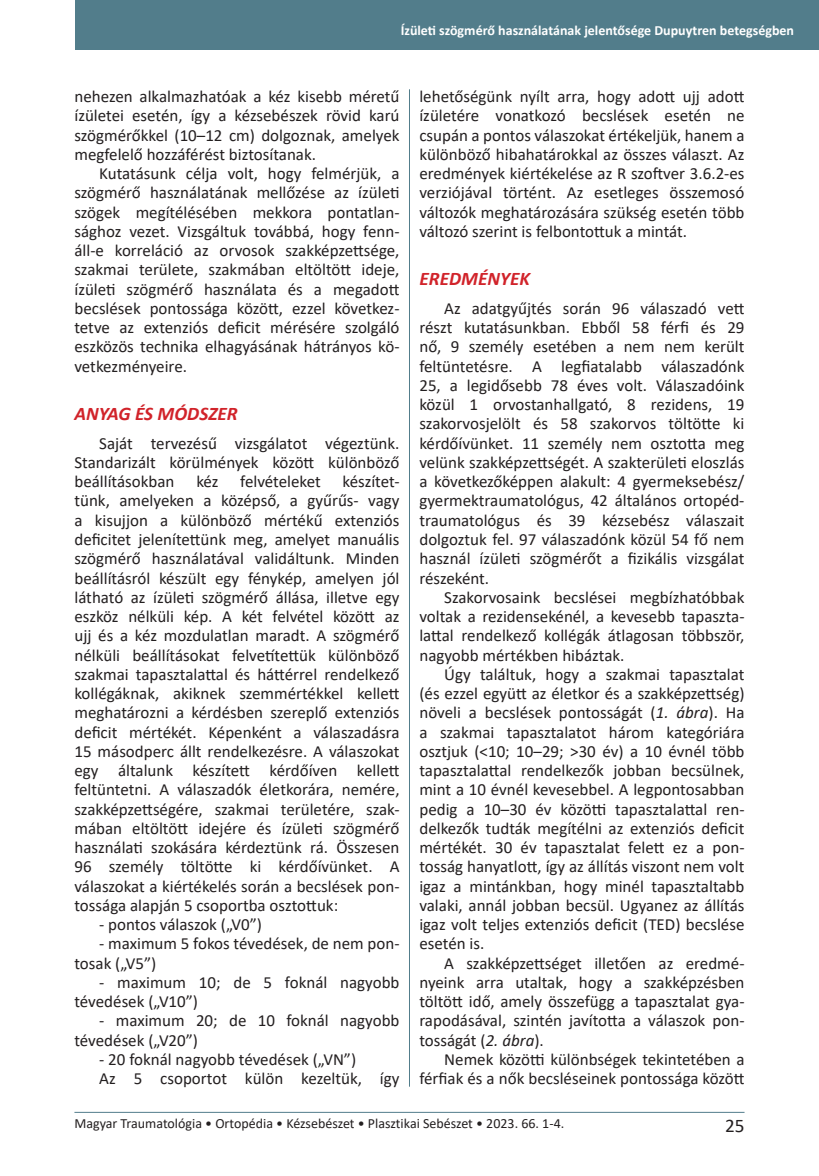
<style>
.page{position:relative;width:819px;height:1176px;background:#fff}
.page>*{position:absolute;margin:0;border:0;box-sizing:border-box;transform-origin:0 0}
.Címsor_1{font:italic 700 19.25px "Calibri";color:#d1232a}
.t1{font:19.25px "Calibri";color:#231f20}
.Alapbekezdés_2_hasáb{font:16.97px/19.2px "Calibri";color:#231f20;text-align:justify}
.t2{font:14px "Calibri";color:#231f20}
.t3{font:700 14px "Calibri";color:#fff}
.s1{font-style:italic}
</style>
<div class="page">
<hr style="left:409px;top:89px;width:1px;height:997px;background:#527d8b">
<div style="left:75px;top:0;width:744px;height:50px;background:#527d8b"></div>
<hr style="left:74px;top:1112px;width:670px;height:1px;background:#527d8b">
<p class="t3" style="left:400px;top:20px;width:395px">Ízületi szögmérő használatának jelentősége Dupuytren betegségben</p>
<p class="Alapbekezdés_2_hasáb" style="left:74px;top:86px;width:326px">nehezen alkalmazhatóak a kéz kisebb méretű ízületei esetén, így a kézsebészek rövid karú szögmérőkkel (10–12 cm) dolgoznak, amelyek megfelelő hozzáférést biztosítanak.</p>
<p class="Alapbekezdés_2_hasáb" style="left:74px;top:163px;width:326px;text-indent:25px">Kutatásunk célja volt, hogy felmérjük, a szögmérő használatának mellőzése az ízületi szögek megítélésében mekkora pontatlan&shy;sághoz vezet. Vizsgáltuk továbbá, hogy fenn&shy;áll-e korreláció az orvosok szakképzettsége, szakmai területe, szakmában eltöltött ideje, ízületi szögmérő használata és a megadott becslések pontossága között, ezzel következ&shy;tetve az extenziós deficit mérésére szolgáló eszközös technika elhagyásának hátrányos kö&shy;vetkezményeire.</p>
<p class="Címsor_1" style="left:74px;top:399px;width:165px">ANYAG ÉS MÓDSZER</p>
<p class="Alapbekezdés_2_hasáb" style="left:99px;top:433px;width:114px">Saját tervezésű</p>
<p class="Alapbekezdés_2_hasáb" style="left:74px;top:433px;width:326px;text-align:left;text-indent:160px">vizsgá latot végeztü nk.<br>Standarizált körülmények között kü lönböző beá llításokban</p>
<p class="Alapbekezdés_2_hasáb" style="left:74px;top:471px;width:326px;text-align:left;text-indent:268px">készítet&shy;tünk, amelyeken a közé pső, a gyűrűs- vagy a kisujjon a kü lönböző mértékű extenziós deficitet jelenítettünk meg, amelyet manuá lis szögmérő használatával validáltunk. Minden beá llításról készü lt egy fé nyké p, amelyen jól látható az ízületi szögmérő á llása, illetve egy eszköz né lkü li kép. A két felvétel között az ujj és a kéz mozdulatlan maradt. A szögmérő né lkü li beá llításokat felvetítettük kü lönböző szakmai tapasztalattal és háttérrel rendelkező kollégá knak, akiknek szemmértékkel kellett meghatá rozni a kérdésben szereplő extenziós deficit mértékét. Képenként a vá laszadásra 15 másodperc á llt rendelkezésre. A vá laszokat egy á ltalunk készített ké rdőíven kellett feltü ntetni. A vá laszadók életkorára, nemére, szakké pzettségére, szakmai terü letére, szak&shy;mában eltöltött idejére és ízületi szögmérő használati szokására kérdeztünk rá. Összesen 96 szemé ly tö ltötte ki ké rdőívü nket. A vá laszokat a kié rté kelés sorá n a becslések pon&shy;tossága alapján 5 csoportba osztottuk:</p>
<p class="Alapbekezdés_2_hasáb" style="left:99px;top:914px;width:164px">- pontos vá laszok („V0”)</p>
<p class="Alapbekezdés_2_hasáb" style="left:74px;top:933px;width:326px;text-indent:25px">- maximum 5 fokos tévedések, de nem pon&shy;tosak („V5”)</p>
<p class="Alapbekezdés_2_hasáb" style="left:74px;top:972px;width:326px;text-indent:25px">- maximum 10; de 5 fokná l nagyobb tévedések („V10”)</p>
<p class="Alapbekezdés_2_hasáb" style="left:74px;top:1010px;width:326px;text-indent:25px">- maximum 20; de 10 fokná l nagyobb tévedések („V20”)</p>
<p class="Alapbekezdés_2_hasáb" style="left:99px;top:1049px;width:258px">- 20 fokná l nagyobb tévedések („VN”)</p>
<p class="Alapbekezdés_2_hasáb" style="left:99px;top:1068px;width:302px">Az 5 csoportot kü lö n kezeltü k, így</p>
<p class="Alapbekezdés_2_hasáb" style="left:196px;top:471px;width:24px">kéz</p>
<p class="Alapbekezdés_2_hasáb" style="left:240px;top:471px;width:82px">felvételeket</p>
<p class="Alapbekezdés_2_hasáb" style="left:419px;top:86px;width:326px">lehetőségü nk nyílt arra, hogy adott ujj adott ízü leté re vonatkozó</p>
<p class="Alapbekezdés_2_hasáb" style="left:419px;top:106px;width:326px;text-indent:162px">becslések eseté n ne csupá n a pontos vá laszokat értékeljü k, hanem a kü lönböző hibahatá rokkal az összes választ. Az eredmények kiértékelése az R szoftver 3.6.2-es verziójával történt. Az esetleges összemosó változók meghatározására szükség esetén több változó szerint is felbontottuk a mintát.</p>
<p class="Címsor_1" style="left:419px;top:265px;width:112px">EREDMÉNYEK</p>
<p class="Alapbekezdés_2_hasáb" style="left:419px;top:298px;width:326px;text-indent:25px">Az adatgyűjtés sorá n 96 vá laszadó vett részt kutatásunkban. Ebből 58 fé rfi és 29 nő, 9 személy esetében a nem nem került feltüntetésre. A legfiatalabb vá laszadónk 25, a legidősebb 78 éves volt. Vá laszadóink közü l 1 orvostanhallgató, 8 rezidens, 19 szakorvosjelö lt és 58 szakorvos tö ltötte ki ké rdőívü nket. 11 szemé ly nem osztotta meg velü nk szakké pzettségét. A szakterületi eloszlás a következőképpen alakult: 4 gyermeksebész/ gyermektraumatológus, 42 á ltalá nos ortopéd&shy;traumatológus és 39 kézsebész válaszait dolgoztuk fel. 97 vá laszadónk közü l 54 fő nem haszná l ízületi szögmérőt a fizikális vizsgálat részeként.</p>
<p class="Alapbekezdés_2_hasáb" style="left:419px;top:587px;width:326px;text-indent:25px">Szakorvosaink becslései megbízhatóbbak voltak a rezidenseké nél, a kevesebb tapaszta&shy;lattal rendelkező kollégá k átlagosan többször, nagyobb mértékben hibáztak.</p>
<p class="Alapbekezdés_2_hasáb" style="left:419px;top:664px;width:326px;text-indent:25px">Úgy találtuk, hogy a szakmai tapasztalat (és ezzel együtt az életkor és a szakképzettség) növeli a becslések pontosságát (<span class="s1">1. ábra</span>). Ha a szakmai tapasztalatot három kategóriára osztjuk (&lt;10; 10–29; &gt;30 év) a 10 évnél több tapasztalattal rendelkezők jobban becsülnek, mint a 10 évnél kevesebbel. A legpontosabban pedig a 10–30 év közötti tapasztalattal ren&shy;delkezők tudták megítélni az extenziós deficit mértékét. 30 év tapasztalat felett ez a pon&shy;tosság hanyatlott, így az állítás viszont nem volt igaz a mintánkban, hogy minél tapasztaltabb valaki, annál jobban becsül. Ugyanez az állítás igaz volt teljes extenziós deficit (TED) becslése esetén is.</p>
<p class="Alapbekezdés_2_hasáb" style="left:419px;top:953px;width:326px;text-indent:25px">A szakképzettséget illetően az eredmé&shy;nyeink arra utaltak, hogy a szakképzésben töltött idő, amely összefügg a tapasztalat gya&shy;rapodásával, szintén javította a válaszok pon&shy;tosságát (<span class="s1">2. ábra</span>).</p>
<p class="Alapbekezdés_2_hasáb" style="left:419px;top:1049px;width:326px;text-align:right">Nemek közötti különbségek tekintetében a férfiak és a nők becsléseinek pontossága között</p>
<p class="t2" style="left:74px;top:1113px;width:491px">Magyar Traumatológia • Ortopédia • Kézsebészet • Plasztikai Sebészet • 2023. 66. 1-4.</p>
<p class="t1" style="left:725px;top:1112px;width:21px">25</p>
</div>
